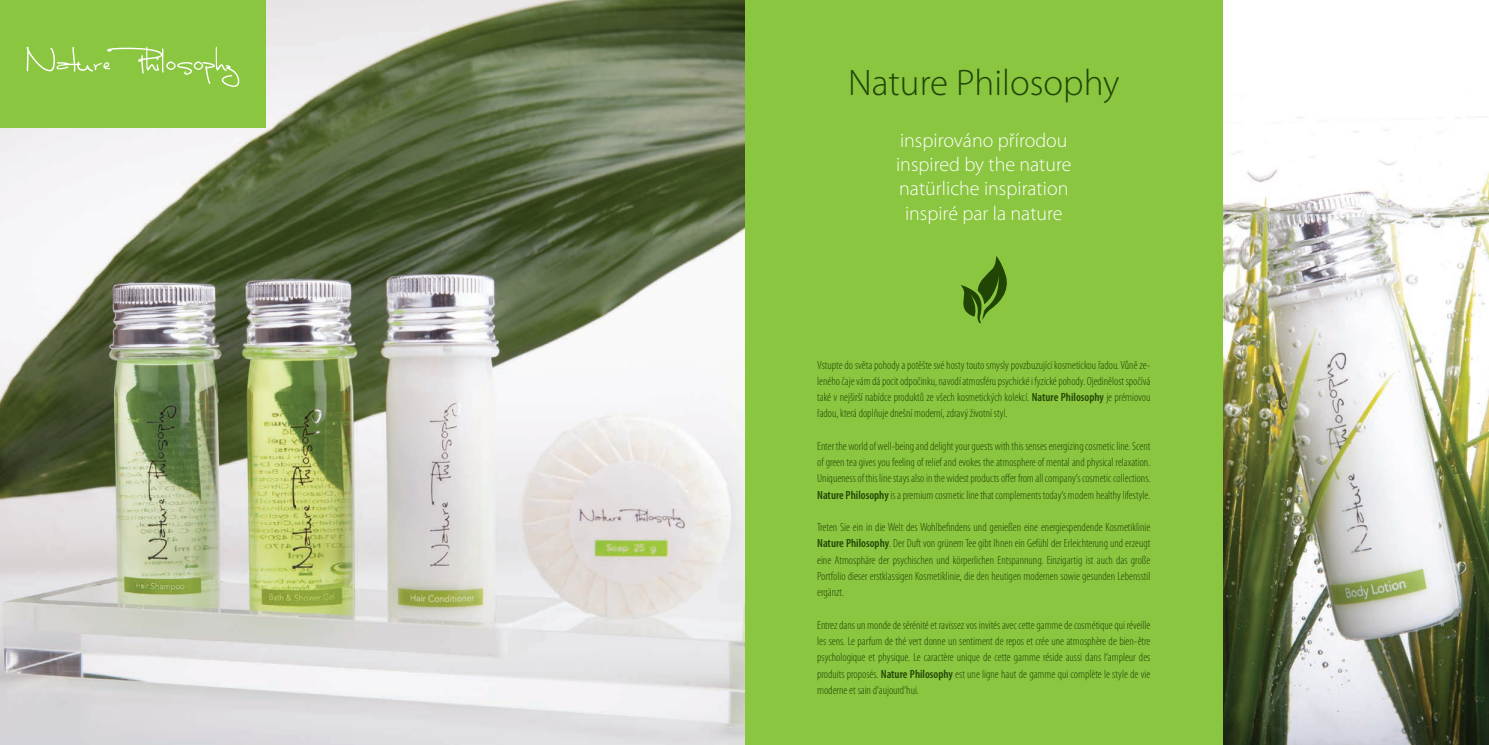
<style>
.page{position:relative;width:1489px;height:745px;background:#fff}
.page>*{position:absolute;margin:0;border:0;box-sizing:border-box;transform-origin:0 0}
.t1{font:300 37px "Myriad Pro";color:#204505}
.t2{font:300 20px/24px "Myriad Pro";color:#fff;text-align:center}
.t3{font:300 condensed 11.88px/16.2px "Myriad Pro";color:#204505;text-align:justify}
.s1{font-weight:600}
</style>
<div class="page">
<img style="left:1222px;top:93px;width:266px;height:651px">
<div style="left:744px;top:0;width:478px;height:744px;background:#8bc640"></div>
<img style="left:0;top:0;width:744px;height:744px">
<div style="left:0;top:0;width:266px;height:128px;background:#8bc640"></div>
<svg style="left:961px;top:256px;width:46px;height:67px"></svg>
<svg style="left:27px;top:47px;width:212px;height:40px"></svg>
<h1 class="t1" style="left:848px;top:60px;width:273px">Nature Philosophy</h1>
<h2 class="t2" style="left:896px;top:128px;width:177px">inspirováno přírodou inspired by the nature natürliche inspiration inspiré par la nature</h2>
<p class="t3" style="left:817px;top:356px;width:335px">Vstupte do světa pohody a potěšte své hosty touto smysly povzbuzující kosmetickou řadou. Vůně ze&shy;leného čaje vám dá pocit odpočinku, navodí atmosféru psychické i fyzické pohody. Ojedinělost spočívá také v nejširší nabídce produktů ze všech kosmetických kolekcí. <span class="s1">Nature Philosophy</span> je prémiovou řadou, která doplňuje dnešní moderní, zdravý životní styl.</p>
<p class="t3" style="left:817px;top:437px;width:335px">Enter the world of well-being and delight your guests with this senses energizing cosmetic line. Scent of green tea gives you feeling of relief and evokes the atmosphere of mental and physical relaxation.<br>Uniqueness of this line stays also in the widest products offer from all company‘s cosmetic collections.<br><span class="s1">Nature Philosophy</span> is a premium cosmetic line that complements today‘s modern healthy lifestyle.</p>
<p class="t3" style="left:817px;top:518px;width:335px">Treten Sie ein in die Welt des Wohlbefindens und genießen eine energiespendende Kosmetiklinie <span class="s1">Nature Philosophy</span>. Der Duft von grünem Tee gibt Ihnen ein Gefühl der Erleichterung und erzeugt eine Atmosphäre der psychischen und körperlichen Entspannung. Einzigartig ist auch das große Portfolio dieser erstklassigen Kosmetiklinie, die den heutigen modernen sowie gesunden Lebensstil ergänzt.</p>
<p class="t3" style="left:817px;top:616px;width:335px">Entrez dans un monde de sérénité et ravissez vos invités avec cette gamme de cosmétique qui réveille les sens. Le parfum de thé vert donne un sentiment de repos et crée une atmosphère de bien-être psychologique et physique. Le caractère unique de cette gamme réside aussi dans l‘ampleur des produits proposés. <span class="s1">Nature Philosophy</span> est une ligne haut de gamme qui complète le style de vie moderne et sain d‘aujourd‘hui.</p>
</div>
